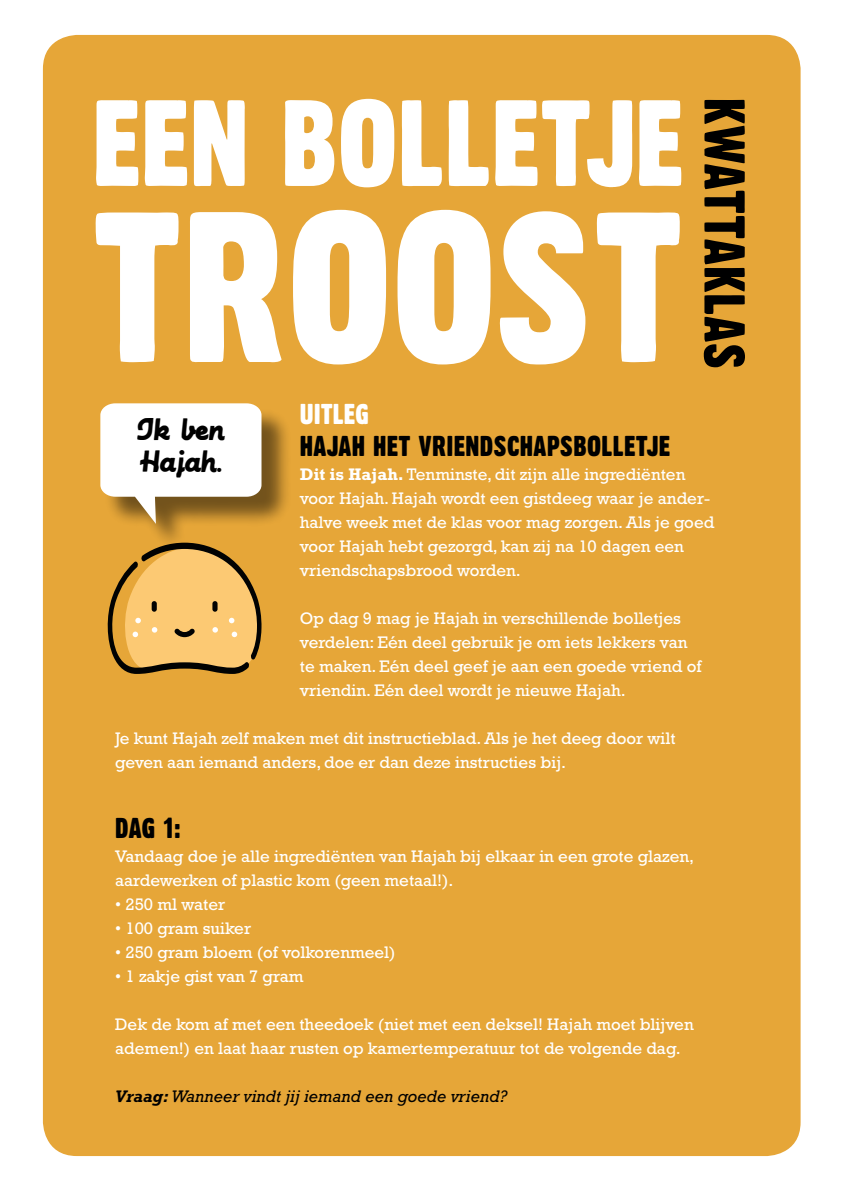
<style>
.page{position:relative;width:842px;height:1191px;background:#fff}
.page>*{position:absolute;margin:0;border:0;box-sizing:border-box;transform-origin:0 0}
.t1{font:208.2px "Thick Goth";color:#fff}
.t2{font:119.2px "Thick Goth";color:#fff}
.t3{font:56px "Thick Goth";letter-spacing:.02em;color:#000}
.t4{font:28px "Thick Goth";letter-spacing:.01em;color:#000}
.t5{font:28px "Thick Goth";color:#fff}
.t6{font:22px/32px "Machine Script";letter-spacing:.03em;color:#000}
.t7{font:17px/24px "Rockwell";color:#fff}
.t8{font:italic 17px "Rockwell";color:#000}
.s1{font-weight:700}
</style>
<div class="page">
<div style="left:43px;top:35px;width:757px;height:1121px;background:#e6a638;border-radius:34px"></div>
<svg style="left:107px;top:551px;width:155px;height:123px"></svg>
<div style="left:103px;top:407px;width:189px;height:144px;background:#000;opacity:.5"></div>
<svg style="left:100px;top:403px;width:161px;height:121px"></svg>
<h2 class="t2" style="left:92px;top:71px;width:593px">EEN BOLLETJE</h2>
<h1 class="t1" style="left:92px;top:161px;width:592px">TROOST</h1>
<h3 class="t3" style="left:758px;top:98px;width:273px;rotate:90deg">KWATTAKLAS</h3>
<h3 class="t5" style="left:300px;top:396px;width:70px">UITLEG</h3>
<h3 class="t4" style="left:300px;top:428px;width:372px">HAJAH HET VRIENDSCHAPSBOLLETJE</h3>
<p class="t7" style="left:300px;top:462px;width:416px"><span class="s1">Dit is Hajah.</span> Tenminste, dit zijn alle ingrediënten voor Hajah. Hajah wordt een gistdeeg waar je ander&shy;halve week met de klas voor mag zorgen. Als je goed voor Hajah hebt gezorgd, kan zij na 10 dagen een vriendschapsbrood worden.</p>
<p class="t7" style="left:300px;top:606px;width:403px">Op dag 9 mag je Hajah in verschillende bolletjes verdelen: Eén deel gebruik je om iets lekkers van te maken. Eén deel geef je aan een goede vriend of vriendin. Eén deel wordt je nieuwe Hajah.</p>
<p class="t7" style="left:115px;top:726px;width:562px">Je kunt Hajah zelf maken met dit instructieblad. Als je het deeg door wilt geven aan iemand anders, doe er dan deze instructies bij.</p>
<p class="t6" style="left:137px;top:416px;width:89px">Ik ben<br>Hajah.</p>
<h3 class="t4" style="left:115px;top:811px;width:67px">DAG 1:</h3>
<p class="t7" style="left:115px;top:844px;width:580px">Vandaag doe je alle ingrediënten van Hajah bij elkaar in een grote glazen, aardewerken of plastic kom (geen metaal!).</p>
<p class="t7" style="left:115px;top:892px;width:111px">• 250 ml water</p>
<p class="t7" style="left:115px;top:916px;width:137px">• 100 gram suiker</p>
<p class="t7" style="left:115px;top:940px;width:282px">• 250 gram bloem (of volkorenmeel)</p>
<p class="t7" style="left:115px;top:964px;width:190px">• 1 zakje gist van 7 gram</p>
<p class="t7" style="left:115px;top:1012px;width:580px">Dek de kom af met een theedoek (niet met een deksel! Hajah moet blijven ademen!) en laat haar rusten op kamertemperatuur tot de volgende dag.</p>
<p class="t8" style="left:115px;top:1086px;width:393px"><span class="s1">Vraag:</span> Wanneer vindt jij iemand een goede vriend?</p>
</div>
